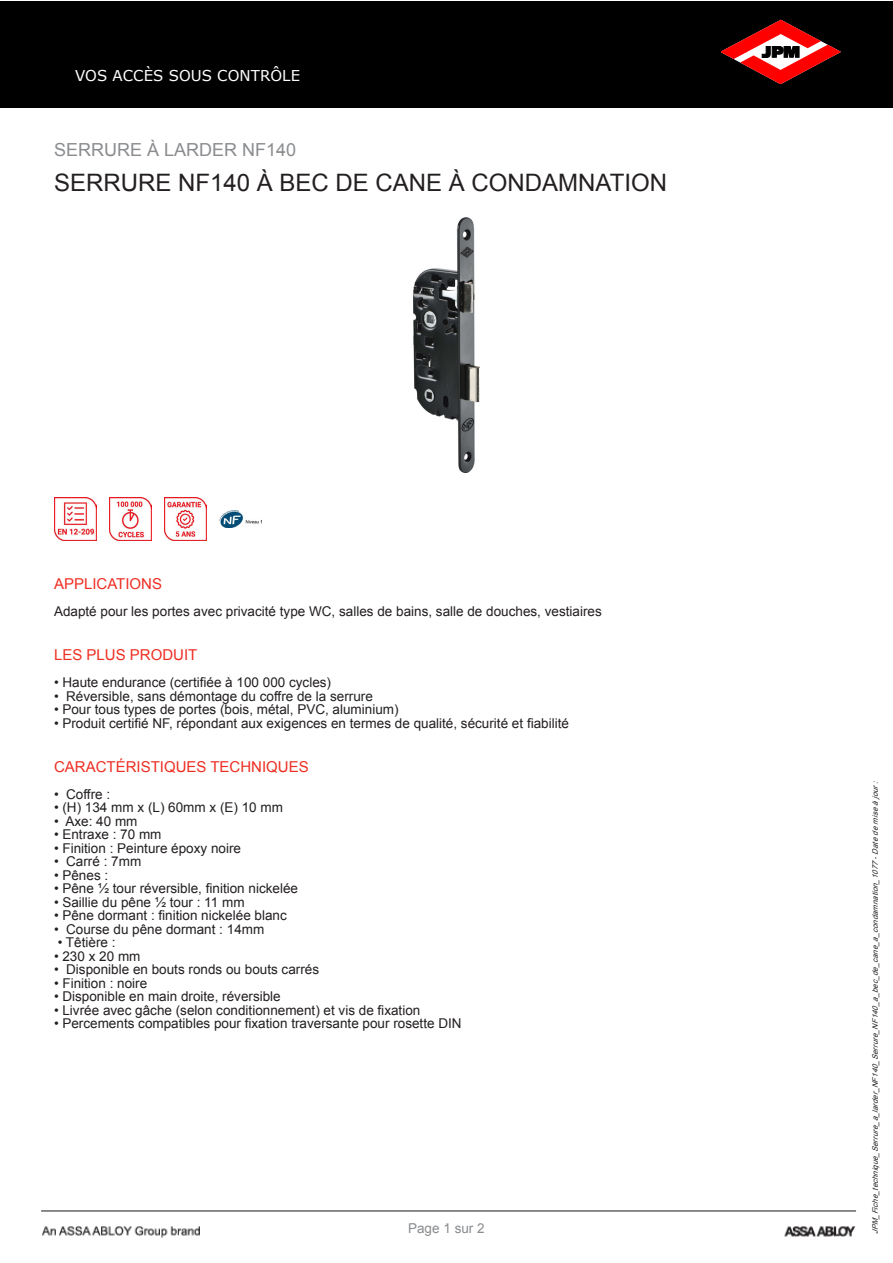
<style>
.page{position:relative;width:893px;height:1263px;background:#fff}
.page>*{position:absolute;margin:0;border:0;box-sizing:border-box;transform-origin:0 0}
.t1{font:24px "Arial";color:#231f20}
.t2{font:18px "Arial";color:#8a8c8f}
.t3{font:15px "Arial";color:#ee2e22}
.t4{font:15px "Verdana";letter-spacing:.005em;color:#fff}
.t5{font:15px "Calibri";color:#808080}
.t6{font:13.5px "Arial";color:#231f20}
.t7{font:13.5px "Arial";color:#8a8c8f}
.t8{font:italic 7.5px "Arial";color:#231f20}
</style>
<div class="page">
<div style="left:0;top:1px;width:893px;height:106px;background:#000"></div>
<img style="left:41px;top:1210px;width:816px;height:28px">
<svg style="left:721px;top:20px;width:119px;height:64px"></svg>
<div style="left:368px;top:1224px;width:157px;height:29px;background:#fff"></div>
<img style="left:413px;top:217px;width:67px;height:256px">
<img style="left:54px;top:497px;width:43px;height:43px">
<img style="left:109px;top:497px;width:43px;height:43px">
<img style="left:164px;top:497px;width:43px;height:43px">
<img style="left:219px;top:510px;width:43px;height:18px">
<p class="t4" style="left:75px;top:66px;width:227px">VOS ACCÈS SOUS CONTRÔLE</p>
<h2 class="t2" style="left:54px;top:138px;width:244px">SERRURE À LARDER NF140</h2>
<h1 class="t1" style="left:54px;top:167px;width:615px">SERRURE NF140 À BEC DE CANE À CONDAMNATION</h1>
<p class="t3" style="left:54px;top:574px;width:110px">APPLICATIONS</p>
<p class="t6" style="left:54px;top:602px;width:549px">Adapté pour les portes avec privacité type WC, salles de bains, salle de douches, vestiaires</p>
<p class="t3" style="left:54px;top:645px;width:145px">LES PLUS PRODUIT</p>
<p class="t6" style="left:54px;top:673px;width:279px">• Haute endurance (certifiée à 100 000 cycles)</p>
<p class="t6" style="left:54px;top:687px;width:320px">• Réversible, sans démontage du coffre de la serrure</p>
<p class="t6" style="left:54px;top:700px;width:346px">• Pour tous types de portes (bois, métal, PVC, aluminium)</p>
<p class="t6" style="left:54px;top:714px;width:516px">• Produit certifié NF, répondant aux exigences en termes de qualité, sécurité et fiabilité</p>
<p class="t3" style="left:54px;top:757px;width:256px">CARACTÉRISTIQUES TECHNIQUES</p>
<p class="t6" style="left:54px;top:785px;width:58px">• Coffre :</p>
<p class="t6" style="left:54px;top:799px;width:231px">• (H) 134 mm x (L) 60mm x (E) 10 mm</p>
<p class="t6" style="left:54px;top:812px;width:85px">• Axe: 40 mm</p>
<p class="t6" style="left:54px;top:826px;width:109px">• Entraxe : 70 mm</p>
<p class="t6" style="left:54px;top:839px;width:189px">• Finition : Peinture époxy noire</p>
<p class="t6" style="left:54px;top:853px;width:89px">• Carré : 7mm</p>
<p class="t6" style="left:54px;top:866px;width:56px">• Pênes :</p>
<p class="t6" style="left:54px;top:880px;width:246px">• Pêne ½ tour réversible, finition nickelée</p>
<p class="t6" style="left:54px;top:893px;width:192px">• Saillie du pêne ½ tour : 11 mm</p>
<p class="t6" style="left:54px;top:907px;width:234px">• Pêne dormant : finition nickelée blanc</p>
<p class="t6" style="left:54px;top:920px;width:212px">• Course du pêne dormant : 14mm</p>
<p class="t6" style="left:58px;top:934px;width:59px">• Têtière :</p>
<p class="t6" style="left:54px;top:947px;width:88px">• 230 x 20 mm</p>
<p class="t6" style="left:54px;top:961px;width:267px">• Disponible en bouts ronds ou bouts carrés</p>
<p class="t6" style="left:54px;top:974px;width:95px">• Finition : noire</p>
<p class="t6" style="left:54px;top:988px;width:228px">• Disponible en main droite, réversible</p>
<p class="t6" style="left:54px;top:1001px;width:368px">• Livrée avec gâche (selon conditionnement) et vis de fixation</p>
<p class="t6" style="left:54px;top:1015px;width:409px">• Percements compatibles pour fixation traversante pour rosette DIN</p>
<p class="t5" style="left:410px;top:1218px;width:75px">Page 1 sur 1</p>
<p class="t7" style="left:408px;top:1220px;width:78px">Page 1 sur 2</p>
<p class="t8" style="left:870px;top:1234px;width:458px;rotate:-90deg">JPM_Fiche_technique_Serrure_a_larder_NF140_Serrure_NF140_a_bec_de_cane_a_condamnation_1077-Datedemiseàjour:</p>
</div>
